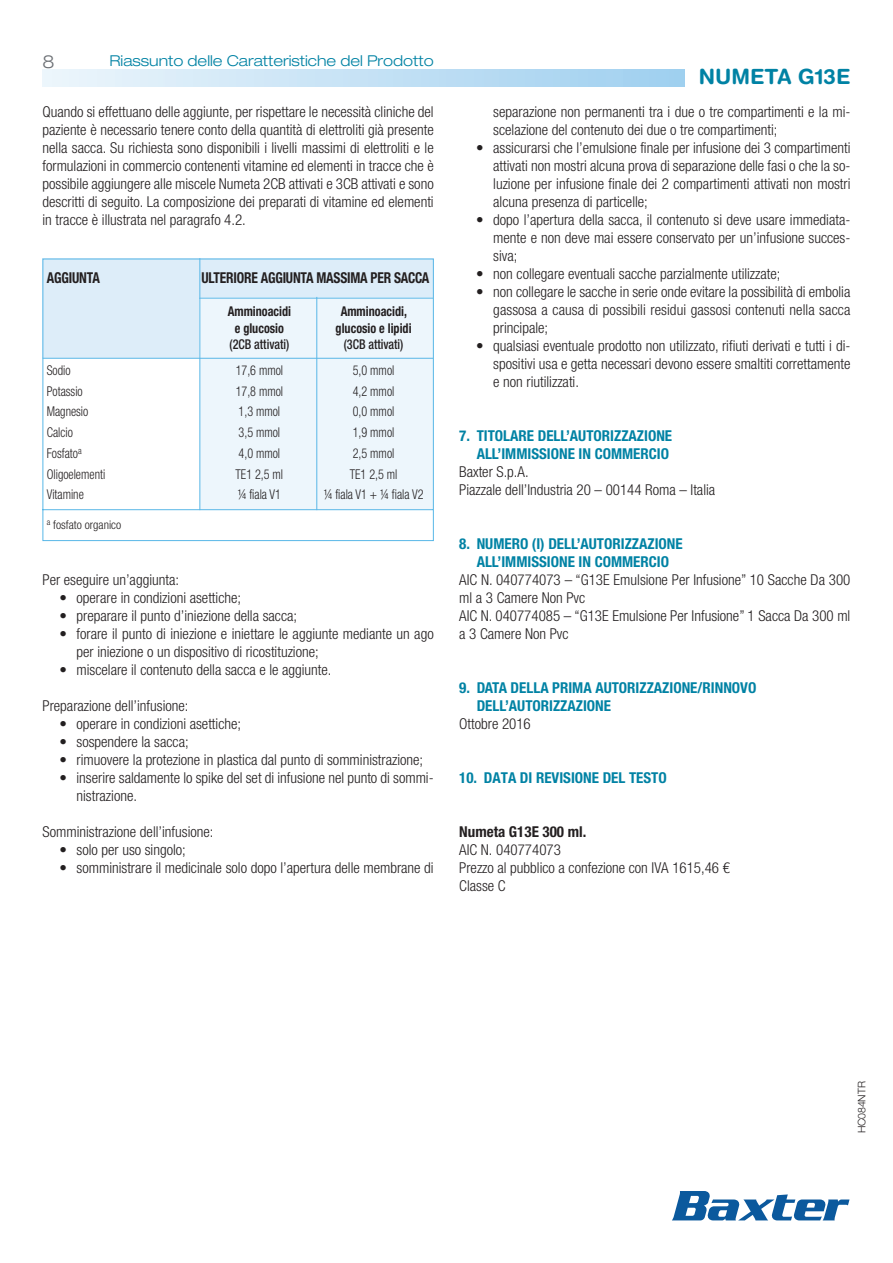
<style>
.page{position:relative;width:893px;height:1263px;background:#fff}
.page>*{position:absolute;margin:0;border:0;box-sizing:border-box;transform-origin:0 0}
.t1{font:700 21px "Helvetica Rounded LT Std";color:#0082a4}
.t2{font:300 expanded 18px "Helvetica Neue LT Std";color:#6c7075}
.t3{font:300 condensed 15px/18px "Helvetica Neue LT Std";color:#231f20}
.t4{font:700 condensed 15px/18px "Helvetica Neue LT Std";color:#0082a4;text-align:right}
.t5{font:300 expanded 15px "Helvetica Neue LT Std";color:#0082a4}
.t6{font:700 condensed 15px "Helvetica Neue LT Std";letter-spacing:-.015em;color:#231f20;scale:.9 1}
.t7{font:700 condensed 15px "Helvetica Neue LT Std";letter-spacing:-.015em;color:#231f20}
.t8{font:300 condensed 13.5px "Helvetica Neue LT Std";color:#231f20;scale:.9 1}
.t9{font:700 condensed 13.5px "Helvetica Neue LT Std";color:#231f20;scale:.9 1}
.t10{font:500 condensed 13.5px "Helvetica Neue LT Std";color:#231f20;scale:.9 1}
.t11{font:300 condensed 12px "Helvetica Neue LT Std";color:#231f20}
.t12{font:300 10.5px "Helvetica Neue LT Std";letter-spacing:-.01em;color:#231f20}
</style>
<div class="page">
<div style="left:43px;top:69px;width:642px;height:17px;background:linear-gradient(to right,#ecf5fb,#9ecfef)"></div>
<svg style="left:672px;top:1191px;width:177px;height:29px"></svg>
<svg style="left:42px;top:258px;width:392px;height:283px"></svg>
<hr style="left:199px;top:258px;width:1px;height:252px;background:#58b7e7">
<hr style="left:316px;top:297px;width:1px;height:213px;background:#58b7e7">
<p class="t2" style="left:43px;top:51px;width:14px">8</p>
<p class="t5" style="left:110px;top:52px;width:326px">Riassunto delle Caratteristiche del Prodotto</p>
<p class="t3" style="left:43px;top:104px;width:393px;text-align:justify">Quando si effettuano delle aggiunte, per rispettare le necessità cliniche del paziente è necessario tenere conto della quantità di elettroliti già presente nella sacca. Su richiesta sono disponibili i livelli massimi di elettroliti e le formulazioni in commercio contenenti vitamine ed elementi in tracce che è possibile aggiungere alle miscele Numeta 2CB attivati e 3CB attivati e sono descritti di seguito. La composizione dei preparati di vitamine ed elementi in tracce è illustrata nel paragrafo 4.2.</p>
<p class="t6" style="left:47px;top:273px;width:60px">AGGIUNTA</p>
<p class="t6" style="left:201px;top:273px;width:255px">ULTERIORE AGGIUNTA MASSIMA PER SACCA</p>
<p class="t9" style="left:228px;top:307px;width:72px">Amminoacidi</p>
<p class="t9" style="left:341px;top:307px;width:75px">Amminoacidi,</p>
<p class="t9" style="left:235px;top:323px;width:56px">e glucosio</p>
<p class="t9" style="left:336px;top:323px;width:86px">glucosio e lipidi</p>
<p class="t10" style="left:230px;top:340px;width:68px">(2CB attivati)</p>
<p class="t10" style="left:344px;top:340px;width:68px">(3CB attivati)</p>
<p class="t8" style="left:47px;top:365px;width:28px">Sodio</p>
<p class="t8" style="left:236px;top:365px;width:54px">17,6 mmol</p>
<p class="t8" style="left:353px;top:365px;width:48px">5,0 mmol</p>
<p class="t8" style="left:47px;top:386px;width:41px">Potassio</p>
<p class="t8" style="left:236px;top:386px;width:54px">17,8 mmol</p>
<p class="t8" style="left:353px;top:386px;width:48px">4,2 mmol</p>
<p class="t8" style="left:47px;top:407px;width:48px">Magnesio</p>
<p class="t8" style="left:239px;top:407px;width:48px">1,3 mmol</p>
<p class="t8" style="left:353px;top:407px;width:48px">0,0 mmol</p>
<p class="t8" style="left:47px;top:427px;width:30px">Calcio</p>
<p class="t8" style="left:239px;top:427px;width:48px">3,5 mmol</p>
<p class="t8" style="left:353px;top:427px;width:48px">1,9 mmol</p>
<p class="t8" style="left:47px;top:448px;width:40px">Fosfato<sup>a</sup></p>
<p class="t8" style="left:239px;top:448px;width:48px">4,0 mmol</p>
<p class="t8" style="left:353px;top:448px;width:48px">2,5 mmol</p>
<p class="t8" style="left:47px;top:469px;width:66px">Oligoelementi</p>
<p class="t8" style="left:236px;top:469px;width:54px">TE1 2,5 ml</p>
<p class="t8" style="left:350px;top:469px;width:54px">TE1 2,5 ml</p>
<p class="t8" style="left:47px;top:490px;width:43px">Vitamine</p>
<p class="t8" style="left:238px;top:490px;width:50px">¼ fiala V1</p>
<p class="t8" style="left:324px;top:490px;width:112px">¼ fiala V1 + ¼ fiala V2</p>
<p class="t11" style="left:47px;top:520px;width:76px"><sup>a</sup> fosfato organico</p>
<p class="t3" style="left:43px;top:572px;width:138px">Per eseguire un’aggiunta:</p>
<p class="t3" style="left:60px;top:590px;width:183px">• operare in condizioni asettiche;</p>
<p class="t3" style="left:60px;top:608px;width:239px">• preparare il punto d’iniezione della sacca;</p>
<p class="t3" style="left:77px;top:626px;width:359px;text-indent:-17px">• forare il punto di iniezione e iniettare le aggiunte mediante un ago per iniezione o un dispositivo di ricostituzione;</p>
<p class="t3" style="left:60px;top:662px;width:274px">• miscelare il contenuto della sacca e le aggiunte.</p>
<p class="t3" style="left:43px;top:698px;width:147px">Preparazione dell’infusione:</p>
<p class="t3" style="left:60px;top:716px;width:183px">• operare in condizioni asettiche;</p>
<p class="t3" style="left:60px;top:734px;width:131px">• sospendere la sacca;</p>
<p class="t3" style="left:60px;top:752px;width:365px">• rimuovere la protezione in plastica dal punto di somministrazione;</p>
<p class="t3" style="left:77px;top:770px;width:359px;text-indent:-17px">• inserire saldamente lo spike del set di infusione nel punto di sommi&shy;nistrazione.</p>
<p class="t3" style="left:43px;top:824px;width:172px">Somministrazione dell’infusione:</p>
<p class="t3" style="left:60px;top:842px;width:128px">• solo per uso singolo;</p>
<p class="t3" style="left:60px;top:860px;width:376px">• somministrare il medicinale solo dopo l’apertura delle membrane di</p>
<h1 class="t1" style="left:699px;top:64px;width:153px">NUMETA G13E</h1>
<p class="t3" style="left:493px;top:104px;width:359px">separazione non permanenti tra i due o tre compartimenti e la mi&shy;scelazione del contenuto dei due o tre compartimenti;</p>
<p class="t3" style="left:493px;top:140px;width:359px;text-align:justify;text-indent:-17px">• assicurarsi che l’emulsione finale per infusione dei 3 compartimenti attivati non mostri alcuna prova di separazione delle fasi o che la so&shy;luzione per infusione finale dei 2 compartimenti attivati non mostri alcuna presenza di particelle;</p>
<p class="t3" style="left:493px;top:212px;width:359px;text-align:justify;text-indent:-17px">• dopo l’apertura della sacca, il contenuto si deve usare immediata&shy;mente e non deve mai essere conservato per un’infusione succes&shy;siva;</p>
<p class="t3" style="left:476px;top:266px;width:306px">• non collegare eventuali sacche parzialmente utilizzate;</p>
<p class="t3" style="left:493px;top:284px;width:359px;text-align:justify;text-indent:-17px">• non collegare le sacche in serie onde evitare la possibilità di embolia gassosa a causa di possibili residui gassosi contenuti nella sacca principale;</p>
<p class="t3" style="left:493px;top:338px;width:359px;text-align:justify;text-indent:-17px">• qualsiasi eventuale prodotto non utilizzato, rifiuti derivati e tutti i di&shy;spositivi usa e getta necessari devono essere smaltiti correttamente e non riutilizzati.</p>
<p class="t4" style="left:459px;top:428px;width:214px">7. TITOLARE DELL’AUTORIZZAZIONE<br>ALL’IMMISSIONE IN COMMERCIO</p>
<p class="t3" style="left:459px;top:464px;width:257px">Baxter S.p.A.<br>Piazzale dell’Industria 20 – 00144 Roma – Italia</p>
<p class="t4" style="left:459px;top:536px;width:225px;text-align:center">8. NUMERO (I) DELL’AUTORIZZAZIONE<br>ALL’IMMISSIONE IN COMMERCIO</p>
<p class="t3" style="left:459px;top:572px;width:393px">AIC N. 040774073 – “G13E Emulsione Per Infusione” 10 Sacche Da 300 ml a 3 Camere Non Pvc<br>AIC N. 040774085 – “G13E Emulsione Per Infusione” 1 Sacca Da 300 ml a 3 Camere Non Pvc</p>
<p class="t4" style="left:477px;top:680px;width:281px;text-align:left;text-indent:-17px">9. DATA DELLA PRIMA AUTORIZZAZIONE/RINNOVO<br>DELL’AUTORIZZAZIONE</p>
<p class="t3" style="left:459px;top:716px;width:73px">Ottobre 2016</p>
<p class="t4" style="left:459px;top:770px;width:209px">10. DATA DI REVISIONE DEL TESTO</p>
<p class="t7" style="left:459px;top:826px;width:129px">Numeta G13E 300 ml.</p>
<p class="t3" style="left:459px;top:841px;width:272px">AIC N. 040774073<br>Prezzo al pubblico a confezione con IVA 1615,46 €<br>Classe C</p>
<p class="t12" style="left:856px;top:1133px;width:53px;rotate:-90deg">HC084NTR</p>
</div>
